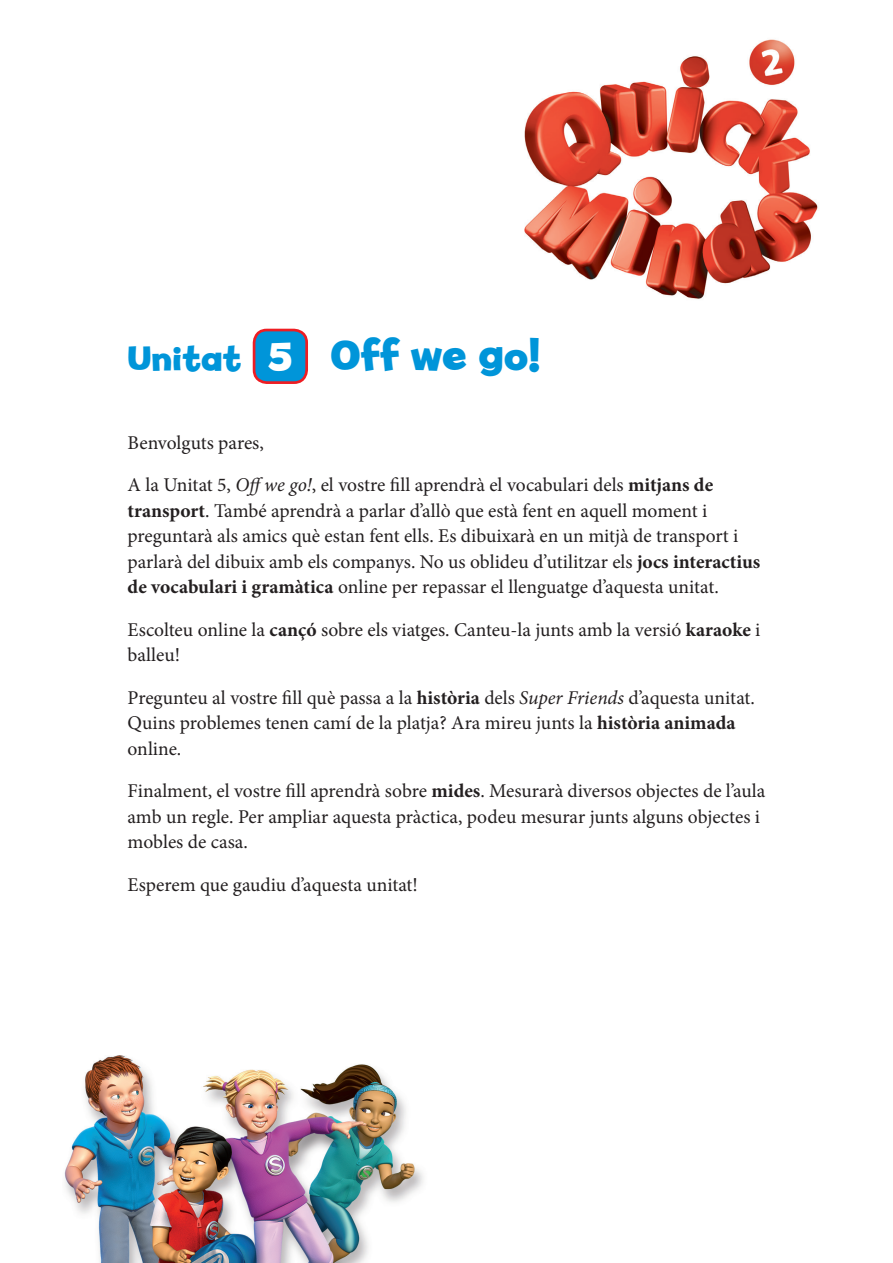
<style>
.page{position:relative;width:893px;height:1263px;background:#fff}
.page>*{position:absolute;margin:0;border:0;box-sizing:border-box;transform-origin:0 0}
.t1{font:700 45px "Billy";color:#0095d9}
.t2{font:700 43.2px "Billy";color:#fff}
.t3{font:700 36px "Billy";color:#0095d9}
.Texto_Carta{font:19.5px/25.5px "Minion Pro";color:#231f20}
.s1{font-style:italic}
.s2{font-weight:700}
</style>
<div class="page">
<img style="left:524px;top:39px;width:294px;height:260px">
<img style="left:64px;top:1055px;width:360px;height:208px">
<div style="left:254px;top:330px;width:53px;height:53px;background:#0095d9;border-radius:13px"></div>
<div style="left:253px;top:329px;width:55px;height:55px;border:3px solid #ee1d23;border-radius:13px"></div>
<p class="t3" style="left:128px;top:339px;width:115px">Unitat</p>
<p class="t2" style="left:268px;top:333px;width:26px">5</p>
<p class="t1" style="left:330px;top:331px;width:211px">Off we go!</p>
<p class="Texto_Carta" style="left:128px;top:430px;width:138px">Benvolguts pares,</p>
<p class="Texto_Carta" style="left:128px;top:472px;width:634px">A la Unitat 5, <span class="s1">Offwe go!</span>, el vostre fill aprendrà el vocabulari dels <span class="s2">mitjans de transport</span>. També aprendrà a parlar d’allò que està fent en aquell moment i preguntarà als amics què estan fent ells. Es dibuixarà en un mitjà de transport i parlarà del dibuix amb els companys. No us oblideu d’utilitzar els <span class="s2">jocs interactius de vocabulari i gramàtica</span> online per repassar el llenguatge d’aquesta unitat.</p>
<p class="Texto_Carta" style="left:128px;top:617px;width:634px">Escolteu online la <span class="s2">cançó</span> sobre els viatges. Canteu-la junts amb la versió <span class="s2">karaoke</span> i balleu!</p>
<p class="Texto_Carta" style="left:128px;top:685px;width:629px">Pregunteu al vostre fill què passa a la <span class="s2">història</span> dels <span class="s1">Super Friends</span> d’aquesta unitat.<br>Quins problemes tenen camí de la platja? Ara mireu junts la <span class="s2">història animada </span>online.</p>
<p class="Texto_Carta" style="left:128px;top:778px;width:639px">Finalment, el vostre fill aprendrà sobre <span class="s2">mides</span>. Mesurarà diversos objectes de l’aula amb un regle. Per ampliar aquesta pràctica, podeu mesurar junts alguns objectes i mobles de casa.</p>
<p class="Texto_Carta" style="left:128px;top:872px;width:292px">Esperem que gaudiu d’aquesta unitat!</p>
</div>
